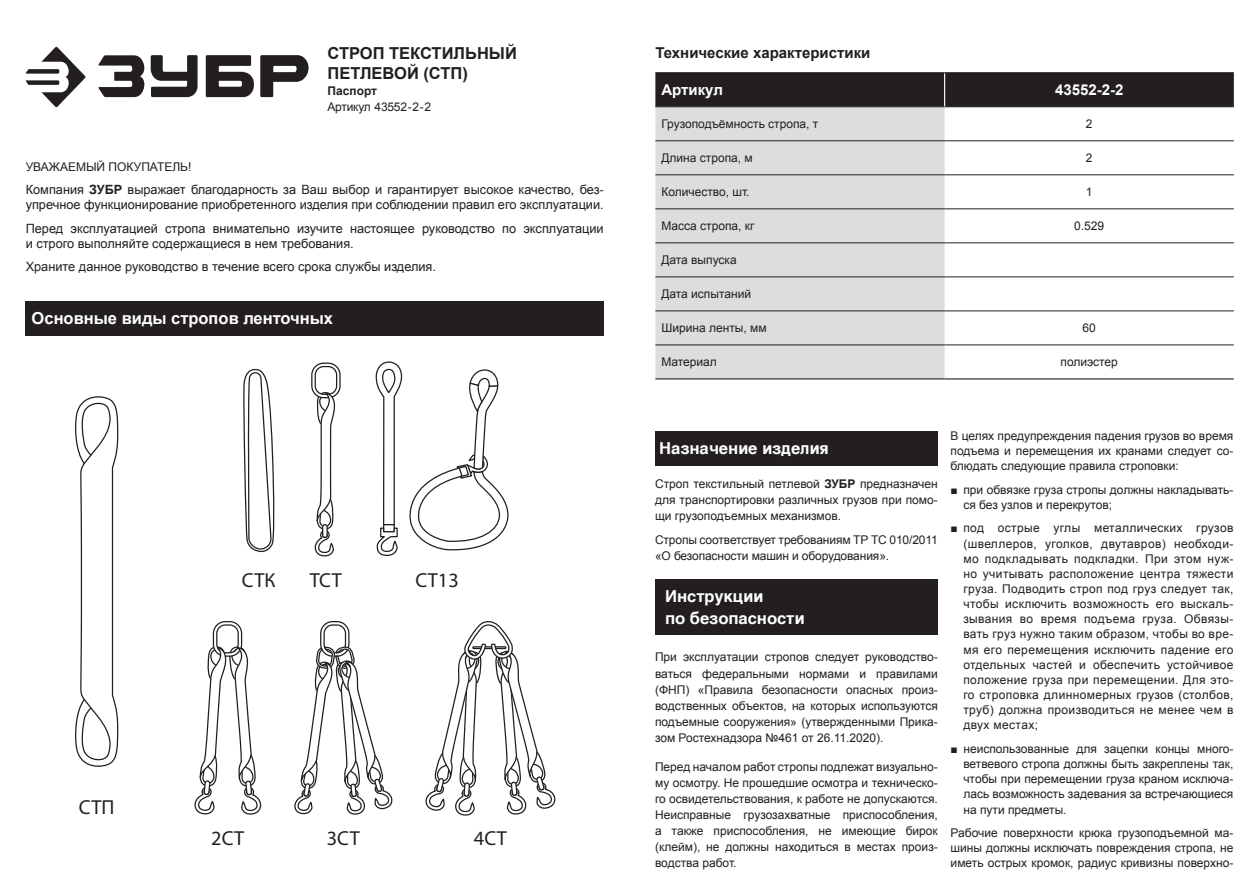
<style>
.page{position:relative;width:1259px;height:893px;background:#fff}
.page>*{position:absolute;margin:0;border:0;box-sizing:border-box;transform-origin:0 0}
.t1{font:20.25px "Myriad Pro";color:#231f20}
.PosleSpis{font:700 16.5px/22.5px "Helvetica cyr";color:#fff}
.PosleSpis-2{font:700 16.5px/19.8px "Arial";color:#231f20}
.PosleSpis-3{font:700 16.5px "Arial";color:#fff}
.PosleSpis-4{font:700 15px "Arial";color:#231f20}
.Таб_заголовок{font:700 15px "Arial";color:#fff}
.отступ_глав{font:12.75px/15px "Arial";color:#231f20}
.PosleSpis-5{font:12px/15.1px "Arial";color:#231f20;text-align:justify}
.PosleSpis_copy{font:12px "Arial";color:#231f20}
.Spisok_strelki_copy{font:12px/16px "Arial";letter-spacing:-.01em;color:#231f20}
.отступ_глав-2{font:12px "Arial";color:#231f20}
.PosleSpis-6{font:12px "Arial";letter-spacing:-.02em;color:#231f20}
.PosleSpis-7{font:700 12px "Arial";color:#231f20}
.s1{font-weight:700}
.s2{font-family:"Times New Roman"}
</style>
<div class="page">
<svg style="left:25px;top:47px;width:61px;height:60px"></svg>
<svg style="left:98px;top:55px;width:210px;height:42px"></svg>
<div style="left:655px;top:431px;width:283px;height:34px;background:#231f20"></div>
<div style="left:655px;top:579px;width:283px;height:55px;background:#231f20"></div>
<div style="left:655px;top:73px;width:578px;height:33px;background:#231f20"></div>
<div style="left:655px;top:107px;width:289px;height:271px;background:#dcdddf"></div>
<hr style="left:655px;top:106px;width:289px;height:1px;background:#231f20">
<hr style="left:655px;top:140px;width:289px;height:1px;background:#231f20">
<hr style="left:655px;top:174px;width:289px;height:1px;background:#231f20">
<hr style="left:944px;top:106px;width:289px;height:1px;background:#231f20">
<hr style="left:655px;top:208px;width:289px;height:1px;background:#231f20">
<hr style="left:944px;top:140px;width:289px;height:1px;background:#231f20">
<hr style="left:944px;top:174px;width:289px;height:1px;background:#231f20">
<hr style="left:944px;top:208px;width:289px;height:1px;background:#231f20">
<hr style="left:944px;top:242px;width:289px;height:1px;background:#231f20">
<hr style="left:944px;top:276px;width:289px;height:1px;background:#231f20">
<hr style="left:944px;top:310px;width:289px;height:1px;background:#231f20">
<hr style="left:944px;top:345px;width:289px;height:1px;background:#231f20">
<hr style="left:655px;top:242px;width:289px;height:1px;background:#231f20">
<hr style="left:655px;top:276px;width:289px;height:1px;background:#231f20">
<hr style="left:655px;top:310px;width:289px;height:1px;background:#231f20">
<hr style="left:655px;top:345px;width:289px;height:1px;background:#231f20">
<hr style="left:655px;top:72px;width:289px;height:1px;background:#231f20">
<hr style="left:944px;top:72px;width:289px;height:1px;background:#231f20">
<hr style="left:655px;top:378px;width:289px;height:1px;background:#231f20">
<hr style="left:944px;top:378px;width:289px;height:1px;background:#231f20">
<hr style="left:944px;top:73px;width:1px;height:33px;background:#fff">
<svg style="left:75px;top:396px;width:44px;height:371px"></svg>
<svg style="left:243px;top:368px;width:31px;height:185px"></svg>
<svg style="left:311px;top:362px;width:30px;height:195px"></svg>
<hr style="left:323px;top:525px;width:4px;height:12px;background:#fff;border-radius:2px">
<div style="left:322px;top:524px;width:6px;height:14px;border:1px solid #231f20;border-radius:2px"></div>
<svg style="left:375px;top:361px;width:134px;height:195px"></svg>
<svg style="left:195px;top:621px;width:66px;height:194px"></svg>
<svg style="left:294px;top:621px;width:99px;height:194px"></svg>
<svg style="left:425px;top:621px;width:131px;height:195px"></svg>
<div style="left:26px;top:301px;width:578px;height:34px;background:#231f20"></div>
<p class="PosleSpis-2" style="left:327px;top:44px;width:191px">СТРОП ТЕКСТИЛЬНЫЙ<br>ПЕТЛЕВОЙ (СТП)</p>
<p class="PosleSpis-7" style="left:327px;top:83px;width:51px">Паспорт</p>
<p class="PosleSpis-6" style="left:327px;top:99px;width:105px">Артикул 43552-2-2</p>
<p class="отступ_глав-2" style="left:26px;top:159px;width:167px">УВАЖАЕМЫЙ ПОКУПАТЕЛЬ!</p>
<p class="отступ_глав" style="left:26px;top:183px;width:579px">Компания <span class="s1">ЗУБР</span> выражает благодарность за Ваш выбор и гарантирует высокое качество, без&shy;упречное функционирование приобретенного изделия при соблюдении правил его эксплуатации.</p>
<p class="отступ_глав" style="left:26px;top:221px;width:579px">Перед эксплуатацией стропа внимательно изучите настоящее руководство по эксплуатации и строго выполняйте содержащиеся в нем требования.</p>
<p class="отступ_глав" style="left:26px;top:260px;width:412px">Храните данное руководство в течение всего срока службы изделия.</p>
<p class="PosleSpis-3" style="left:32px;top:307px;width:303px">Основные виды стропов ленточных</p>
<p class="t1" style="left:79px;top:795px;width:37px">СТП</p>
<p class="t1" style="left:242px;top:568px;width:35px">СТК</p>
<p class="t1" style="left:310px;top:568px;width:33px">ТСТ</p>
<p class="t1" style="left:415px;top:568px;width:45px">СТ13</p>
<p class="t1" style="left:211px;top:826px;width:35px">2СТ</p>
<p class="t1" style="left:327px;top:826px;width:35px">3СТ</p>
<p class="t1" style="left:474px;top:826px;width:35px">4СТ</p>
<p class="PosleSpis-4" style="left:655px;top:42px;width:217px">Технические характеристики</p>
<p class="Таб_заголовок" style="left:661px;top:80px;width:63px">Артикул</p>
<p class="Таб_заголовок" style="left:1055px;top:80px;width:70px">43552-2-2</p>
<p class="PosleSpis_copy" style="left:661px;top:116px;width:159px">Грузоподъёмность стропа, т</p>
<p class="PosleSpis_copy" style="left:1086px;top:116px;width:8px">2</p>
<p class="PosleSpis_copy" style="left:661px;top:150px;width:93px">Длина стропа, м</p>
<p class="PosleSpis_copy" style="left:1086px;top:150px;width:8px">2</p>
<p class="PosleSpis_copy" style="left:661px;top:184px;width:90px">Количество, шт.</p>
<p class="PosleSpis_copy" style="left:1086px;top:184px;width:8px">1</p>
<p class="PosleSpis_copy" style="left:661px;top:218px;width:95px">Масса стропа, кг</p>
<p class="PosleSpis_copy" style="left:1074px;top:218px;width:32px">0.529</p>
<p class="PosleSpis_copy" style="left:661px;top:252px;width:77px">Дата выпуска</p>
<p class="PosleSpis_copy" style="left:661px;top:286px;width:91px">Дата испытаний</p>
<p class="PosleSpis_copy" style="left:661px;top:320px;width:107px">Ширина ленты, мм</p>
<p class="PosleSpis_copy" style="left:1082px;top:320px;width:15px">60</p>
<p class="PosleSpis_copy" style="left:661px;top:354px;width:57px">Материал</p>
<p class="PosleSpis_copy" style="left:1060px;top:354px;width:59px">полиэстер</p>
<p class="PosleSpis" style="left:659px;top:437px;width:171px">Назначение изделия</p>
<p class="PosleSpis-5" style="left:655px;top:476px;width:284px;line-height:16px">Строп текстильный петлевой <span class="s1">ЗУБР</span> предназначен для транспортировки различных грузов при помо&shy;щи грузоподъемных механизмов.</p>
<p class="Spisok_strelki_copy" style="left:655px;top:532px;width:284px">Стропы соответствует требованиям ТР ТС 010/2011 «О безопасности машин и оборудования».</p>
<p class="PosleSpis" style="left:665px;top:585px;width:141px">Инструкции<br>по безопасности</p>
<p class="PosleSpis-5" style="left:655px;top:649px;width:284px;line-height:16px">При эксплуатации стропов следует руководство&shy;ваться федеральными нормами и правилами (ФНП) «Правила безопасности опасных произ&shy;водственных объектов, на которых используются подъемные сооружения» (утвержденными Прика&shy;зом Ростехнадзора №461 от 26.11.2020).</p>
<p class="PosleSpis-5" style="left:655px;top:759px;width:284px;line-height:16px">Перед началом работ стропы подлежат визуально&shy;му осмотру. Не прошедшие осмотра и техническо&shy;го освидетельствования, к работе не допускаются.<br>Неисправные грузозахватные приспособления, а также приспособления, не имеющие бирок (клейм), не должны находиться в местах произ&shy;водства работ.</p>
<p class="PosleSpis-5" style="left:950px;top:428px;width:284px">В целях предупреждения падения грузов во время подъема и перемещения их кранами следует со&shy;блюдать следующие правила строповки:</p>
<p class="PosleSpis-5" style="left:963px;top:482px;width:271px;text-indent:-13px"><span class="s2">■</span> при обвязке груза стропы должны накладывать&shy;ся без узлов и перекрутов;</p>
<p class="PosleSpis-5" style="left:963px;top:521px;width:271px;text-indent:-13px"><span class="s2">■</span> под острые углы металлических грузов (швеллеров, уголков, двутавров) необходи&shy;мо подкладывать подкладки. При этом нуж&shy;но учитывать расположение центра тяжести груза. Подводить строп под груз следует так, чтобы исключить возможность его выскаль&shy;зывания во время подъема груза. Обвязы&shy;вать груз нужно таким образом, чтобы во вре&shy;мя его перемещения исключить падение его отдельных частей и обеспечить устойчивое положение груза при перемещении. Для это&shy;го строповка длинномерных грузов (столбов, труб) должна производиться не менее чем в двух местах;</p>
<p class="PosleSpis-5" style="left:963px;top:741px;width:272px;text-indent:-13px"><span class="s2">■</span> неиспользованные для зацепки концы много&shy;ветвевого стропа должны быть закреплены так, чтобы при перемещении груза краном исключа&shy;лась возможность задевания за встречающиеся на пути предметы.</p>
<p class="PosleSpis-5" style="left:950px;top:825px;width:284px">Рабочие поверхности крюка грузоподъемной ма&shy;шины должны исключать повреждения стропа, не иметь острых кромок, радиус кривизны поверхно-</p>
</div>
